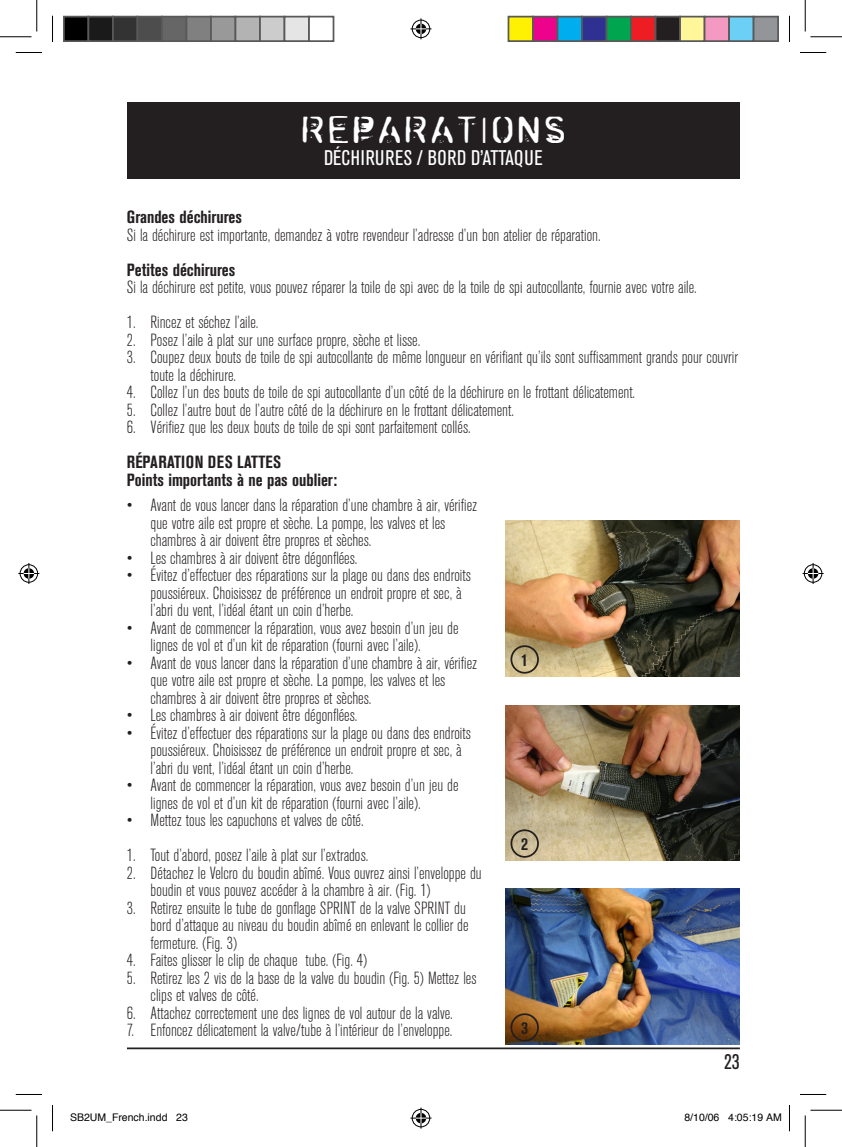
<style>
.page{position:relative;width:842px;height:1147px;background:#fff}
.page>*{position:absolute;margin:0;border:0;box-sizing:border-box;transform-origin:0 0}
.t1{font:45.5px "Zombie Noize";letter-spacing:.1em;color:#fff}
.t2{font:condensed 21px "Akzidenz Grotesk BE";letter-spacing:.02em;color:#fff}
.t3{font:condensed 21px "Akzidenz Grotesk BE";color:#231f20}
.t4{font:300 condensed 17.5px/17.5px "Akzidenz Grotesk BE";color:#231f20}
.t5{font:700 condensed 17.5px/17.5px "Akzidenz Grotesk BE";color:#231f20}
.t6{font:10.5px "Helvetica";color:#000}
</style>
<div class="page">
<div style="left:127px;top:102px;width:613px;height:77px;background:#231f20"></div>
<hr style="left:127px;top:1047px;width:613px;height:2px;background:#231f20">
<img style="left:505px;top:521px;width:234px;height:156px">
<div style="left:510px;top:645px;width:29px;height:28px;border:2px solid #231f20;border-radius:50%"></div>
<img style="left:505px;top:705px;width:234px;height:156px">
<div style="left:510px;top:829px;width:29px;height:29px;border:2px solid #231f20;border-radius:50%"></div>
<img style="left:505px;top:889px;width:234px;height:156px">
<div style="left:510px;top:1013px;width:29px;height:28px;border:2px solid #231f20;border-radius:50%"></div>
<svg style="left:16px;top:52px;width:26px;height:1px"></svg>
<svg style="left:800px;top:52px;width:26px;height:1px"></svg>
<svg style="left:16px;top:1094px;width:26px;height:1px"></svg>
<svg style="left:800px;top:1094px;width:26px;height:1px"></svg>
<svg style="left:52px;top:16px;width:1px;height:26px"></svg>
<svg style="left:52px;top:1105px;width:1px;height:26px"></svg>
<svg style="left:789px;top:16px;width:1px;height:26px"></svg>
<svg style="left:789px;top:1105px;width:1px;height:26px"></svg>
<hr style="left:0;top:36px;width:32px;height:1px;background:#000">
<hr style="left:810px;top:36px;width:32px;height:1px;background:#000">
<hr style="left:0;top:1110px;width:32px;height:1px;background:#000">
<hr style="left:810px;top:1110px;width:32px;height:1px;background:#000">
<hr style="left:36px;top:0;width:1px;height:32px;background:#000">
<hr style="left:36px;top:1115px;width:1px;height:32px;background:#000">
<hr style="left:805px;top:0;width:1px;height:32px;background:#000">
<hr style="left:805px;top:1115px;width:1px;height:32px;background:#000">
<svg style="left:410px;top:18px;width:21px;height:21px"></svg>
<svg style="left:410px;top:1107px;width:21px;height:21px"></svg>
<svg style="left:18px;top:563px;width:21px;height:21px"></svg>
<svg style="left:802px;top:563px;width:21px;height:21px"></svg>
<div style="left:64px;top:17px;width:24px;height:24px;background:#000"></div>
<div style="left:63px;top:16px;width:26px;height:26px;border:2px solid #595959"></div>
<div style="left:88px;top:17px;width:25px;height:24px;background:#1a1a1a"></div>
<div style="left:88px;top:16px;width:26px;height:26px;border:2px solid #595959"></div>
<div style="left:113px;top:17px;width:24px;height:24px;background:#333"></div>
<div style="left:112px;top:16px;width:26px;height:26px;border:2px solid #595959"></div>
<div style="left:137px;top:17px;width:25px;height:24px;background:#4d4d4d"></div>
<div style="left:136px;top:16px;width:27px;height:26px;border:2px solid #595959"></div>
<div style="left:162px;top:17px;width:24px;height:24px;background:#666"></div>
<div style="left:161px;top:16px;width:26px;height:26px;border:2px solid #595959"></div>
<div style="left:186px;top:17px;width:25px;height:24px;background:#808080"></div>
<div style="left:186px;top:16px;width:26px;height:26px;border:2px solid #595959"></div>
<div style="left:211px;top:17px;width:24px;height:24px;background:#999"></div>
<div style="left:210px;top:16px;width:26px;height:26px;border:2px solid #595959"></div>
<div style="left:235px;top:17px;width:25px;height:24px;background:#b3b3b3"></div>
<div style="left:234px;top:16px;width:27px;height:26px;border:2px solid #595959"></div>
<div style="left:260px;top:17px;width:24px;height:24px;background:#ccc"></div>
<div style="left:259px;top:16px;width:26px;height:26px;border:2px solid #595959"></div>
<div style="left:284px;top:17px;width:25px;height:24px;background:#e5e5e5"></div>
<div style="left:284px;top:16px;width:26px;height:26px;border:2px solid #595959"></div>
<div style="left:308px;top:16px;width:26px;height:26px;border:2px solid #595959"></div>
<div style="left:508px;top:17px;width:25px;height:24px;background:#fff101"></div>
<div style="left:507px;top:16px;width:27px;height:26px;border:2px solid #595959"></div>
<div style="left:533px;top:17px;width:24px;height:24px;background:#ed028c"></div>
<div style="left:532px;top:16px;width:26px;height:26px;border:2px solid #595959"></div>
<div style="left:557px;top:17px;width:25px;height:24px;background:#00aeef"></div>
<div style="left:556px;top:16px;width:27px;height:26px;border:2px solid #595959"></div>
<div style="left:582px;top:17px;width:24px;height:24px;background:#2e3092"></div>
<div style="left:581px;top:16px;width:26px;height:26px;border:2px solid #595959"></div>
<div style="left:606px;top:17px;width:25px;height:24px;background:#00a54f"></div>
<div style="left:605px;top:16px;width:27px;height:26px;border:2px solid #595959"></div>
<div style="left:631px;top:17px;width:24px;height:24px;background:#ee1d23"></div>
<div style="left:630px;top:16px;width:26px;height:26px;border:2px solid #595959"></div>
<div style="left:655px;top:17px;width:25px;height:24px;background:#231f20"></div>
<div style="left:654px;top:16px;width:27px;height:26px;border:2px solid #595959"></div>
<div style="left:680px;top:17px;width:24px;height:24px;background:#fff79a"></div>
<div style="left:679px;top:16px;width:26px;height:26px;border:2px solid #595959"></div>
<div style="left:704px;top:17px;width:25px;height:24px;background:#f499c2"></div>
<div style="left:703px;top:16px;width:27px;height:26px;border:2px solid #595959"></div>
<div style="left:729px;top:17px;width:24px;height:24px;background:#6bcff6"></div>
<div style="left:728px;top:16px;width:26px;height:26px;border:2px solid #595959"></div>
<div style="left:753px;top:17px;width:25px;height:24px;background:#939598"></div>
<div style="left:752px;top:16px;width:27px;height:26px;border:2px solid #595959"></div>
<h1 class="t1" style="left:302px;top:112px;width:264px">REPARATIONS</h1>
<p class="t2" style="left:324px;top:146px;width:220px">DÉCHIRURES / BORD D’ATTAQUE</p>
<p class="t5" style="left:127px;top:209px;width:117px">Grandes déchirures</p>
<p class="t4" style="left:127px;top:226px;width:475px">Si la déchirure est importante, demandez à votre revendeur l’adresse d’un bon atelier de réparation.</p>
<p class="t5" style="left:127px;top:261px;width:110px">Petites déchirures</p>
<p class="t4" style="left:127px;top:279px;width:571px">Si la déchirure est petite, vous pouvez réparer la toile de spi avec de la toile de spi autocollante, fournie avec votre aile.</p>
<p class="t4" style="left:127px;top:314px;width:133px">1. Rincez et séchez l’aile.</p>
<p class="t4" style="left:127px;top:331px;width:295px">2. Posez l’aile à plat sur une surface propre, sèche et lisse.</p>
<p class="t4" style="left:151px;top:349px;width:589px;text-indent:-24px">3. Coupez deux bouts de toile de spi autocollante de même longueur en vérifiant qu’ils sont suffisamment grands pour couvrir toute la déchirure.</p>
<p class="t4" style="left:127px;top:384px;width:510px">4. Collez l’un des bouts de toile de spi autocollante d’un côté de la déchirure en le frottant délicatement.</p>
<p class="t4" style="left:127px;top:401px;width:388px">5. Collez l’autre bout de l’autre côté de la déchirure en le frottant délicatement.</p>
<p class="t4" style="left:127px;top:419px;width:345px">6. Vérifiez que les deux bouts de toile de spi sont parfaitement collés.</p>
<p class="t5" style="left:127px;top:454px;width:212px">RÉPARATION DES LATTES<br>Points importants à ne pas oublier:</p>
<p class="t4" style="left:151px;top:497px;width:328px;text-indent:-24px">• Avant de vous lancer dans la réparation d’une chambre à air, vérifiez que votre aile est propre et sèche. La pompe, les valves et les chambres à air doivent être propres et sèches.</p>
<p class="t4" style="left:127px;top:549px;width:232px">• Les chambres à air doivent être dégonflées.</p>
<p class="t4" style="left:151px;top:567px;width:322px;text-indent:-24px">• Évitez d’effectuer des réparations sur la plage ou dans des endroits poussiéreux. Choisissez de préférence un endroit propre et sec, à l’abri du vent, l’idéal étant un coin d’herbe.</p>
<p class="t4" style="left:151px;top:619px;width:309px;text-indent:-24px">• Avant de commencer la réparation, vous avez besoin d’un jeu de lignes de vol et d’un kit de réparation (fourni avec l’aile).</p>
<p class="t4" style="left:151px;top:654px;width:328px;text-indent:-24px">• Avant de vous lancer dans la réparation d’une chambre à air, vérifiez que votre aile est propre et sèche. La pompe, les valves et les chambres à air doivent être propres et sèches.</p>
<p class="t4" style="left:127px;top:707px;width:232px">• Les chambres à air doivent être dégonflées.</p>
<p class="t4" style="left:151px;top:724px;width:322px;text-indent:-24px">• Évitez d’effectuer des réparations sur la plage ou dans des endroits poussiéreux. Choisissez de préférence un endroit propre et sec, à l’abri du vent, l’idéal étant un coin d’herbe.</p>
<p class="t4" style="left:151px;top:777px;width:309px;text-indent:-24px">• Avant de commencer la réparation, vous avez besoin d’un jeu de lignes de vol et d’un kit de réparation (fourni avec l’aile).</p>
<p class="t4" style="left:127px;top:812px;width:238px">• Mettez tous les capuchons et valves de côté.</p>
<p class="t4" style="left:127px;top:847px;width:243px">1. Tout d’abord, posez l’aile à plat sur l’extrados.</p>
<p class="t4" style="left:151px;top:864px;width:332px;text-indent:-24px">2. Détachez le Velcro du boudin abîmé. Vous ouvrez ainsi l’enveloppe du boudin et vous pouvez accéder à la chambre à air. (Fig. 1)</p>
<p class="t4" style="left:151px;top:899px;width:319px;text-indent:-24px">3. Retirez ensuite le tube de gonflage SPRINT de la valve SPRINT du bord d’attaque au niveau du boudin abîmé en enlevant le collier de fermeture. (Fig. 3)</p>
<p class="t4" style="left:127px;top:952px;width:242px">4. Faites glisser le clip de chaque tube. (Fig. 4)</p>
<p class="t4" style="left:151px;top:969px;width:327px;text-indent:-24px">5. Retirez les 2 vis de la base de la valve du boudin (Fig. 5) Mettez les clips et valves de côté.</p>
<p class="t4" style="left:127px;top:1004px;width:327px">6. Attachez correctement une des lignes de vol autour de la valve.</p>
<p class="t4" style="left:127px;top:1022px;width:327px">7. Enfoncez délicatement la valve/tube à l’intérieur de l’enveloppe.</p>
<p class="t5" style="left:521px;top:651px;width:8px">1</p>
<p class="t5" style="left:521px;top:835px;width:8px">2</p>
<p class="t5" style="left:521px;top:1019px;width:8px">3</p>
<p class="t3" style="left:724px;top:1050px;width:17px">23</p>
<p class="t6" style="left:70px;top:1108px;width:119px">SB2UM_French.indd 23</p>
<p class="t6" style="left:684px;top:1108px;width:99px">8/10/06 4:05:19 AM</p>
</div>
